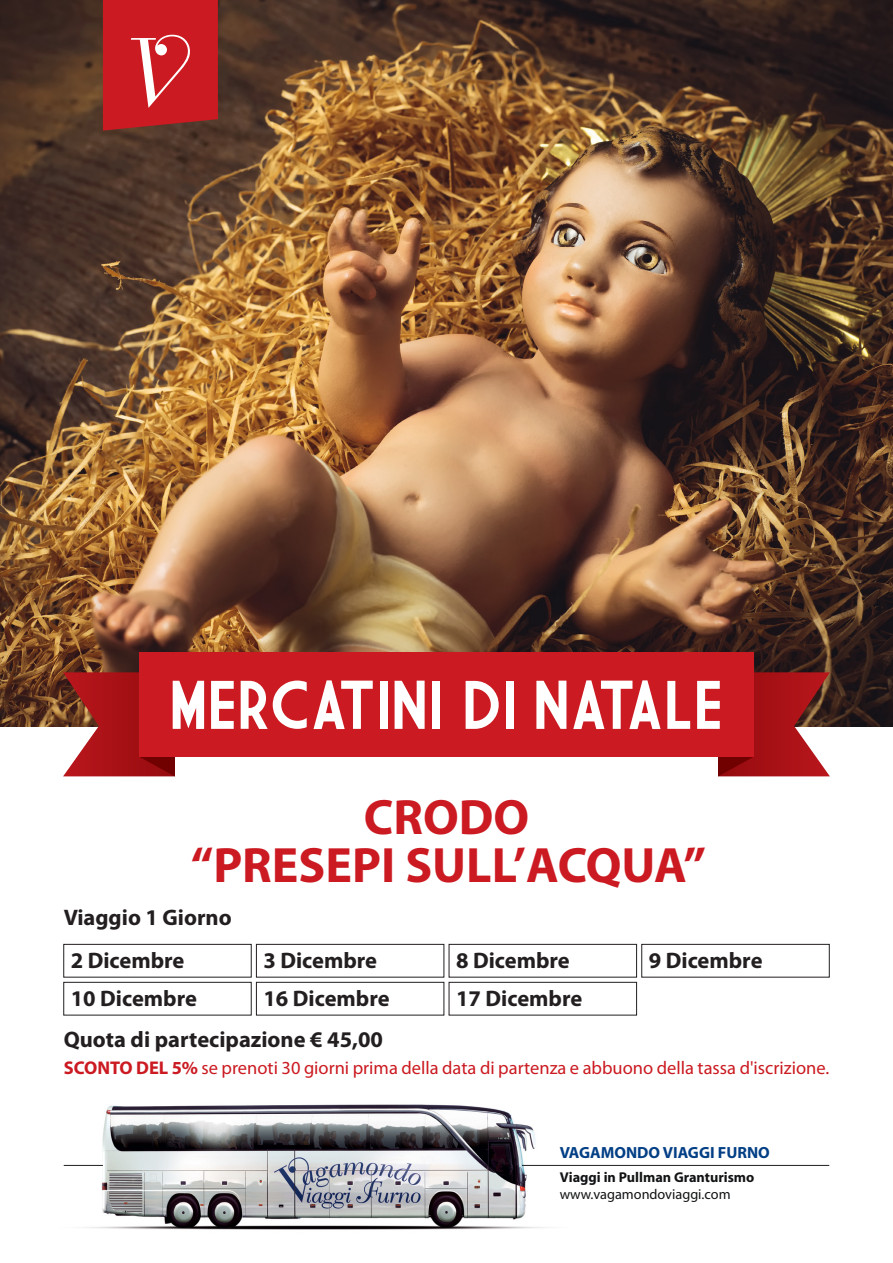
<style>
.page{position:relative;width:893px;height:1263px;background:#fff}
.page>*{position:absolute;margin:0;border:0;box-sizing:border-box;transform-origin:0 0}
.t1{font:700 49.8px/48.4px "Myriad";color:#cb1a21;text-align:center}
.t2{font:700 22.5px "Myriad Pro";color:#231f20}
.t3{font:18.45px "Myriad Pro";color:#cb1a21}
.t4{font:700 16.2px "Myriad";color:#023f85}
.t5{font:700 14.25px "Myriad";color:#111315}
.t6{font:14.25px "Myriad";color:#111315}
.s1{font-weight:700}
</style>
<div class="page">
<img style="left:0;top:0;width:893px;height:726px">
<div style="left:139px;top:653px;width:615px;height:104px;background:#cb1a21"></div>
<svg style="left:63px;top:672px;width:141px;height:104px"></svg>
<svg style="left:211px;top:681px;width:23px;height:48px"></svg>
<svg style="left:241px;top:680px;width:66px;height:49px"></svg>
<svg style="left:313px;top:680px;width:60px;height:49px"></svg>
<div style="left:380px;top:681px;width:8px;height:48px;background:#fff"></div>
<svg style="left:395px;top:681px;width:30px;height:48px"></svg>
<div style="left:432px;top:681px;width:7px;height:48px;background:#fff"></div>
<svg style="left:466px;top:681px;width:33px;height:48px"></svg>
<div style="left:506px;top:681px;width:8px;height:48px;background:#fff"></div>
<svg style="left:536px;top:681px;width:30px;height:48px"></svg>
<svg style="left:573px;top:680px;width:87px;height:49px"></svg>
<svg style="left:667px;top:681px;width:23px;height:48px"></svg>
<svg style="left:697px;top:672px;width:133px;height:104px"></svg>
<img style="left:63px;top:1104px;width:504px;height:126px">
<hr style="left:64px;top:1165px;width:39px;height:1px;background:#231f20">
<hr style="left:522px;top:1165px;width:307px;height:1px;background:#231f20">
<div style="left:63px;top:944px;width:189px;height:33px;border:1px solid #231f20"></div>
<div style="left:256px;top:944px;width:188px;height:33px;border:1px solid #231f20"></div>
<div style="left:449px;top:944px;width:188px;height:33px;border:1px solid #231f20"></div>
<div style="left:63px;top:982px;width:189px;height:33px;border:1px solid #231f20"></div>
<div style="left:256px;top:982px;width:188px;height:33px;border:1px solid #231f20"></div>
<div style="left:449px;top:982px;width:188px;height:33px;border:1px solid #231f20"></div>
<div style="left:641px;top:944px;width:189px;height:33px;border:1px solid #231f20"></div>
<svg style="left:103px;top:0;width:115px;height:131px;background:#c8282e"></svg>
<h1 class="t1" style="left:191px;top:796px;width:517px">CRODO<br>“PRESEPI SULL’ACQUA”</h1>
<p class="t2" style="left:64px;top:909px;width:170px">Viaggio 1 Giorno</p>
<p class="t2" style="left:71px;top:952px;width:115px">2 Dicembre</p>
<p class="t2" style="left:263px;top:952px;width:115px">3 Dicembre</p>
<p class="t2" style="left:456px;top:952px;width:115px">8 Dicembre</p>
<p class="t2" style="left:71px;top:990px;width:128px">10 Dicembre</p>
<p class="t2" style="left:263px;top:990px;width:128px">16 Dicembre</p>
<p class="t2" style="left:456px;top:990px;width:128px">17 Dicembre</p>
<p class="t2" style="left:649px;top:952px;width:115px">9 Dicembre</p>
<p class="t2" style="left:64px;top:1031px;width:321px">Quota di partecipazione € 45,00</p>
<p class="t3" style="left:64px;top:1061px;width:767px"><span class="s1">SCONTO DEL 5%</span> se prenoti 30 giorni prima della data di partenza e abbuono della tassa d'iscrizione.</p>
<p class="t4" style="left:560px;top:1146px;width:212px">VAGAMONDO VIAGGI FURNO</p>
<p class="t5" style="left:560px;top:1172px;width:196px">Viaggi in Pullman Granturismo</p>
<p class="t6" style="left:560px;top:1189px;width:172px">www.vagamondoviaggi.com</p>
</div>
